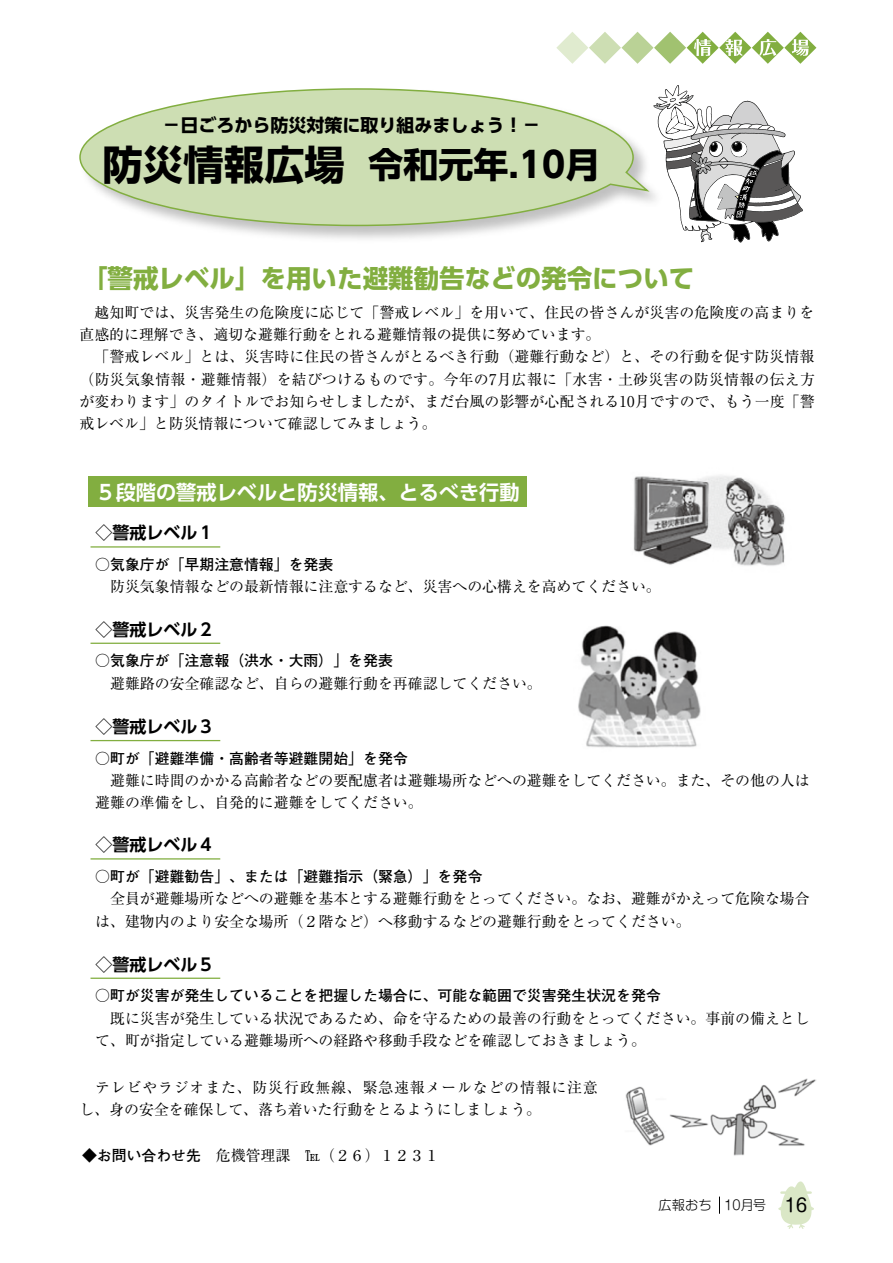
<style>
.page{position:relative;width:893px;height:1263px;background:#fff}
.page>*{position:absolute;margin:0;border:0;box-sizing:border-box;transform-origin:0 0}
.t1{font:700 40.35px "UD Shin Go Pro";color:#000}
.t2{font:700 35.1px "UD Shin Go Pro";color:#000}
.t3{font:700 25.5px "UD Shin Go Pro";color:#82ae40}
.t4{font:700 20.25px "UD Shin Go Pro De";color:#fff}
.t5{font:700 18px "UD Shin Go Pro";color:#000}
.t6{font:18px "Shin M Go Pro";color:#000}
.t7{font:700 16.95px "UD Shin Go Pro De";color:#000}
.t8{font:14.85px/22.4px "Ryumin Pro";color:#000}
.t9{font:700 14.85px "Futo Go B101 Pro";color:#000}
.t10{font:14.85px/22.4px "Ryumin Pro";letter-spacing:.055em;color:#000}
.t11{font:300 13.35px "Shin M Go Pro";color:#000}
.s1{font-family:"Ryumin Pro";font-weight:400}
</style>
<div class="page">
<svg style="left:556px;top:32px;width:260px;height:32px"></svg>
<svg style="left:778px;top:1181px;width:36px;height:48px"></svg>
<svg style="left:719px;top:1196px;width:1px;height:18px"></svg>
<img style="left:633px;top:475px;width:152px;height:91px">
<img style="left:578px;top:625px;width:123px;height:123px">
<img style="left:625px;top:1078px;width:191px;height:78px">
<div style="left:88px;top:477px;width:439px;height:30px;background:#82ae40"></div>
<svg style="left:79px;top:88px;width:570px;height:139px"></svg>
<svg style="left:651px;top:85px;width:152px;height:158px"></svg>
<hr style="left:91px;top:546px;width:129px;height:2px;background:#82ae40">
<hr style="left:91px;top:643px;width:129px;height:1px;background:#82ae40">
<hr style="left:91px;top:740px;width:129px;height:1px;background:#82ae40">
<hr style="left:91px;top:858px;width:129px;height:1px;background:#82ae40">
<hr style="left:91px;top:977px;width:129px;height:2px;background:#82ae40">
<p class="t5" style="left:163px;top:111px;width:380px">－日ごろから防災対策に取り組みましょう!－</p>
<h2 class="t2" style="left:368px;top:136px;width:234px">令和元年.10月</h2>
<h1 class="t1" style="left:103px;top:132px;width:244px">防災情報広場</h1>
<h3 class="t3" style="left:82px;top:258px;width:614px">「警戒レベル」を用いた避難勧告などの発令について</h3>
<p class="t8" style="left:80px;top:300px;width:737px">　越知町では、災害発生の危険度に応じて「警戒レベル」を用いて、住民の皆さんが災害の危険度の高まりを直感的に理解でき、適切な避難行動をとれる避難情報の提供に努めています。<br>　「警戒レベル」とは、災害時に住民の皆さんがとるべき行動（避難行動など）と、その行動を促す防災情報（防災気象情報・避難情報）を結びつけるものです。今年の7月広報に「水害・土砂災害の防災情報の伝え方が変わります」のタイトルでお知らせしましたが、まだ台風の影響が心配される10月ですので、もう一度「警戒レベル」と防災情報について確認してみましょう。</p>
<h3 class="t4" style="left:96px;top:475px;width:426px">５段階の警戒レベルと防災情報、とるべき行動</h3>
<p class="t7" style="left:96px;top:519px;width:121px">◇警戒レベル１</p>
<p class="t9" style="left:95px;top:552px;width:240px">○気象庁が「早期注意情報」を発表</p>
<p class="t8" style="left:95px;top:575px;width:567px">　防災気象情報などの最新情報に注意するなど、災害への心構えを高めてください。</p>
<p class="t7" style="left:96px;top:615px;width:121px">◇警戒レベル２</p>
<p class="t9" style="left:95px;top:649px;width:299px">○気象庁が「注意報（洪水・大雨）」を発表</p>
<p class="t8" style="left:95px;top:671px;width:448px">　避難路の安全確認など、自らの避難行動を再確認してください。</p>
<p class="t7" style="left:96px;top:713px;width:121px">◇警戒レベル３</p>
<p class="t9" style="left:95px;top:746px;width:314px">○町が「避難準備・高齢者等避難開始」を発令</p>
<p class="t8" style="left:95px;top:768px;width:716px">　避難に時間のかかる高齢者などの要配慮者は避難場所などへの避難をしてください。また、その他の人は避難の準備をし、自発的に避難をしてください。</p>
<p class="t7" style="left:96px;top:831px;width:121px">◇警戒レベル４</p>
<p class="t9" style="left:95px;top:864px;width:388px">○町が「避難勧告」、または「避難指示（緊急）」を発令</p>
<p class="t8" style="left:95px;top:887px;width:716px">　全員が避難場所などへの避難を基本とする避難行動をとってください。なお、避難がかえって危険な場合は、建物内のより安全な場所（２階など）へ移動するなどの避難行動をとってください。</p>
<p class="t7" style="left:96px;top:950px;width:121px">◇警戒レベル５</p>
<p class="t9" style="left:95px;top:984px;width:567px">○町が災害が発生していることを把握した場合に、可能な範囲で災害発生状況を発令</p>
<p class="t8" style="left:95px;top:1006px;width:716px">　既に災害が発生している状況であるため、命を守るための最善の行動をとってください。事前の備えとして、町が指定している避難場所への経路や移動手段などを確認しておきましょう。</p>
<p class="t10" style="left:80px;top:1075px;width:520px">　テレビやラジオまた、防災行政無線、緊急速報メールなどの情報に注意し、身の安全を確保して、落ち着いた行動をとるようにしましょう。</p>
<p class="t9" style="left:82px;top:1143px;width:210px">◆お問い合わせ先<span class="s1">　危機管理課</span></p>
<p class="t8" style="left:305px;top:1143px;width:135px">TEL)２６(１２３１</p>
<p class="t11" style="left:658px;top:1194px;width:55px">広報おち</p>
<p class="t11" style="left:724px;top:1194px;width:43px">10月号</p>
<p class="t6" style="left:785px;top:1191px;width:24px">16</p>
</div>
